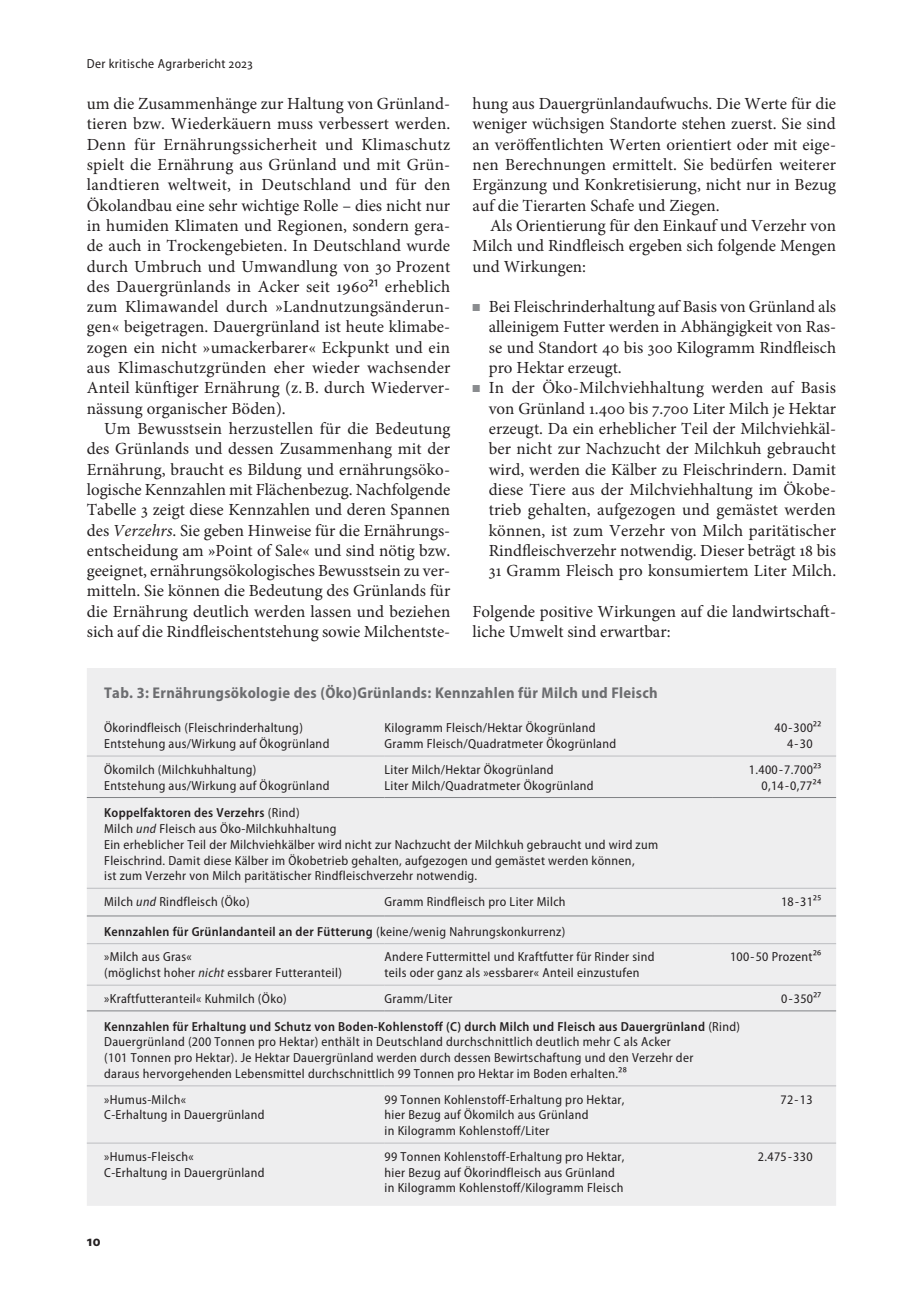
<style>
.page{position:relative;width:918px;height:1315px;background:#fff}
.page>*{position:absolute;margin:0;border:0;box-sizing:border-box;transform-origin:0 0}
.t1{font:16.97px/20.3px "Minion Pro";color:#231f20;text-align:justify}
.t2{font:700 semi-condensed 15.58px "Myriad Pro";letter-spacing:.02em;color:#6c6d70}
.t3{font:700 semi-condensed 14.88px "Myriad Pro";color:#231f20}
.t4{font:semi-condensed 13.12px/15.8px "Myriad Pro";letter-spacing:.025em;color:#231f20}
.s1{font-family:"Myriad Pro";font-stretch:semi-condensed;font-size:17.5px}
.s2{font-style:italic}
.s3{color:#8a8c8f}
.s4{font-weight:600}
</style>
<div class="page">
<div style="left:87px;top:668px;width:749px;height:537px;background:#eeeeef"></div>
<hr style="left:87px;top:755px;width:297px;height:1px;background:#bcbdc0">
<hr style="left:384px;top:755px;width:328px;height:1px;background:#bcbdc0">
<hr style="left:712px;top:755px;width:124px;height:1px;background:#bcbdc0">
<hr style="left:87px;top:888px;width:297px;height:1px;background:#bcbdc0">
<hr style="left:384px;top:888px;width:328px;height:1px;background:#bcbdc0">
<hr style="left:712px;top:888px;width:124px;height:1px;background:#bcbdc0">
<hr style="left:87px;top:943px;width:297px;height:1px;background:#bcbdc0">
<hr style="left:384px;top:943px;width:328px;height:1px;background:#bcbdc0">
<hr style="left:712px;top:943px;width:124px;height:1px;background:#bcbdc0">
<hr style="left:87px;top:985px;width:297px;height:1px;background:#bcbdc0">
<hr style="left:384px;top:985px;width:328px;height:1px;background:#bcbdc0">
<hr style="left:712px;top:985px;width:124px;height:1px;background:#bcbdc0">
<hr style="left:87px;top:1085px;width:297px;height:1px;background:#bcbdc0">
<hr style="left:384px;top:1085px;width:328px;height:1px;background:#bcbdc0">
<hr style="left:712px;top:1085px;width:124px;height:1px;background:#bcbdc0">
<hr style="left:87px;top:1142px;width:297px;height:1px;background:#bcbdc0">
<hr style="left:384px;top:1142px;width:328px;height:1px;background:#bcbdc0">
<hr style="left:712px;top:1142px;width:124px;height:1px;background:#bcbdc0">
<hr style="left:87px;top:797px;width:297px;height:1px;background:#808285">
<hr style="left:384px;top:797px;width:328px;height:1px;background:#808285">
<hr style="left:712px;top:797px;width:124px;height:1px;background:#808285">
<hr style="left:87px;top:915px;width:297px;height:1px;background:#808285">
<hr style="left:384px;top:915px;width:328px;height:1px;background:#808285">
<hr style="left:712px;top:915px;width:124px;height:1px;background:#808285">
<hr style="left:87px;top:1010px;width:297px;height:1px;background:#808285">
<hr style="left:384px;top:1010px;width:328px;height:1px;background:#808285">
<hr style="left:712px;top:1010px;width:124px;height:1px;background:#808285">
<p class="t4" style="left:87px;top:56px;width:167px">Der kritische Agrarbericht 2023</p>
<p class="t1" style="left:87px;top:94px;width:365px">um die Zusammenhänge zur Haltung von Grünland&shy;tieren bzw. Wiederkäuern muss verbessert werden.<br>Denn für Ernährungssicherheit und Klimaschutz spielt die Ernährung aus Grünland und mit Grün&shy;landtieren weltweit, in Deutschland und für den Ökolandbau eine sehr wichtige Rolle – dies nicht nur in humiden Klimaten und Regionen, sondern gera&shy;de auch in Trockengebieten. In Deutschland wurde durch Umbruch und Umwandlung von 30 Prozent des Dauergrünlands in Acker seit 1960<span class="s1">21</span> erheblich zum Klimawandel durch »Landnutzungsänderun&shy;gen« beigetragen. Dauergrünland ist heute klimabe&shy;zogen ein nicht »umackerbarer« Eckpunkt und ein aus Klimaschutzgründen eher wieder wachsender Anteil künftiger Ernährung (z. B. durch Wiederver&shy;nässung organischer Böden).</p>
<p class="t1" style="left:87px;top:418px;width:365px;text-indent:17px">Um Bewusstsein herzustellen für die Bedeutung des Grünlands und dessen Zusammenhang mit der Ernährung, braucht es Bildung und ernährungsöko&shy;logische Kennzahlen mit Flächenbezug. Nachfolgende Tabelle 3 zeigt diese Kennzahlen und deren Spannen des <span class="s2">Verzehrs</span>. Sie geben Hinweise für die Ernährungs&shy;entscheidung am »Point of Sale« und sind nötig bzw. geeignet, ernährungsökologisches Bewusstsein zu ver&shy;mitteln. Sie können die Bedeutung des Grünlands für die Ernährung deutlich werden lassen und beziehen sich auf die Rindfleischentstehung sowie Milchentste-</p>
<p class="t1" style="left:472px;top:94px;width:365px">hung aus Dauergrünlandaufwuchs. Die Werte für die weniger wüchsigen Standorte stehen zuerst. Sie sind an veröffentlichten Werten orientiert oder mit eige&shy;nen Berechnungen ermittelt. Sie bedürfen weiterer Ergänzung und Konkretisierung, nicht nur in Bezug auf die Tierarten Schafe und Ziegen.</p>
<p class="t1" style="left:472px;top:215px;width:365px;text-indent:17px">Als Orientierung für den Einkauf und Verzehr von Milch und Rindfleisch ergeben sich folgende Mengen und Wirkungen:</p>
<p class="t1" style="left:489px;top:297px;width:349px;text-indent:-16px"><span class="s3">■</span> Bei Fleischrinderhaltung auf Basis von Grünland als alleinigem Futter werden in Abhängigkeit von Ras&shy;se und Standort 40 bis 300 Kilogramm Rindfleisch pro Hektar erzeugt.</p>
<p class="t1" style="left:489px;top:378px;width:349px;text-indent:-16px"><span class="s3">■</span> In der Öko-Milchviehhaltung werden auf Basis von Grünland 1.400 bis 7.700 Liter Milch je Hektar erzeugt. Da ein erheblicher Teil der Milchviehkäl&shy;ber nicht zur Nachzucht der Milchkuh gebraucht wird, werden die Kälber zu Fleischrindern. Damit diese Tiere aus der Milchviehhaltung im Ökobe&shy;trieb gehalten, aufgezogen und gemästet werden können, ist zum Verzehr von Milch paritätischer Rindfleischverzehr notwendig. Dieser beträgt 18 bis 31 Gramm Fleisch pro konsumiertem Liter Milch.</p>
<p class="t1" style="left:472px;top:601px;width:365px">Folgende positive Wirkungen auf die landwirtschaft&shy;liche Umwelt sind erwartbar:</p>
<p class="t2" style="left:104px;top:684px;width:555px">Tab. 3: Ernährungsökologie des (Öko)Grünlands: Kennzahlen für Milch und Fleisch</p>
<p class="t4" style="left:104px;top:720px;width:227px">Ökorindfleisch (Fleischrinderhaltung)<br>Entstehung aus/Wirkung auf Ökogrünland</p>
<p class="t4" style="left:384px;top:720px;width:233px">Kilogramm Fleisch/Hektar Ökogrünland<br>Gramm Fleisch/Quadratmeter Ökogrünland</p>
<p class="t4" style="left:774px;top:720px;width:48px;text-align:center">40 - 30022<br>4 - 30</p>
<p class="t4" style="left:104px;top:762px;width:227px">Ökomilch (Milchkuhhaltung)<br>Entstehung aus/Wirkung auf Ökogrünland</p>
<p class="t4" style="left:384px;top:762px;width:211px">Liter Milch/Hektar Ökogrünland<br>Liter Milch/Quadratmeter Ökogrünland</p>
<p class="t4" style="left:749px;top:762px;width:74px;text-align:right">1.400 - 7.70023<br>0,14 - 0,7724</p>
<p class="t4" style="left:104px;top:805px;width:555px"><span class="s4">Koppelfaktoren des Verzehrs</span> (Rind)<br>Milch <span class="s2">und</span> Fleisch aus Öko-Milchkuhhaltung<br>Ein erheblicher Teil der Milchviehkälber wird nicht zur Nachzucht der Milchkuh gebraucht und wird zum Fleischrind. Damit diese Kälber im Ökobetrieb gehalten, aufgezogen und gemästet werden können,<br>ist zum Verzehr von Milch paritätischer Rindfleischverzehr notwendig.</p>
<p class="t4" style="left:104px;top:894px;width:147px">Milch <span class="s2">und</span> Rindfleisch (Öko)</p>
<p class="t4" style="left:384px;top:894px;width:183px">Gramm Rindfleisch pro Liter Milch</p>
<p class="t4" style="left:781px;top:894px;width:42px">18 - 3125</p>
<p class="t4" style="left:104px;top:918px;width:462px;line-height:25.7px"><span class="s4">Kennzahlen für Grünlandanteil an der Fütterung</span> (keine/wenig Nahrungskonkurrenz) »Milch aus Gras«</p>
<p class="t4" style="left:104px;top:965px;width:239px">(möglichst hoher <span class="s2">nicht</span> essbarer Futteranteil)</p>
<p class="t4" style="left:384px;top:949px;width:271px">Andere Futtermittel und Kraftfutter für Rinder sind teils oder ganz als »essbarer« Anteil einzustufen</p>
<p class="t4" style="left:730px;top:949px;width:93px">100 - 50 Prozent26</p>
<p class="t4" style="left:104px;top:991px;width:184px">»Kraftfutteranteil« Kuhmilch (Öko)</p>
<p class="t4" style="left:384px;top:991px;width:69px">Gramm/Liter</p>
<p class="t4" style="left:781px;top:991px;width:42px">0 - 35027</p>
<p class="t4" style="left:104px;top:1018px;width:637px"><span class="s4">Kennzahlen für Erhaltung und Schutz von Boden-Kohlenstoff (C) durch Milch und Fleisch aus Dauergrünland</span> (Rind)<br>Dauergrünland (200 Tonnen pro Hektar) enthält in Deutschland durchschnittlich deutlich mehr C als Acker<br>(101 Tonnen pro Hektar). Je Hektar Dauergrünland werden durch dessen Bewirtschaftung und den Verzehr der<br>daraus hervorgehenden Lebensmittel durchschnittlich 99 Tonnen pro Hektar im Boden erhalten.28</p>
<p class="t4" style="left:104px;top:1091px;width:162px">»Humus-Milch«<br>C-Erhaltung in Dauergrünland</p>
<p class="t4" style="left:384px;top:1091px;width:241px">99 Tonnen Kohlenstoff-Erhaltung pro Hektar, hier Bezug auf Ökomilch aus Grünland<br>in Kilogramm Kohlenstoff/Liter</p>
<p class="t4" style="left:780px;top:1091px;width:33px">72 - 13</p>
<p class="t4" style="left:104px;top:1149px;width:162px">»Humus-Fleisch«<br>C-Erhaltung in Dauergrünland</p>
<p class="t4" style="left:384px;top:1149px;width:241px">99 Tonnen Kohlenstoff-Erhaltung pro Hektar, hier Bezug auf Ökorindfleisch aus Grünland in Kilogramm Kohlenstoff/Kilogramm Fleisch</p>
<p class="t4" style="left:758px;top:1149px;width:56px">2.475 - 330</p>
<p class="t3" style="left:87px;top:1233px;width:15px">10</p>
</div>
